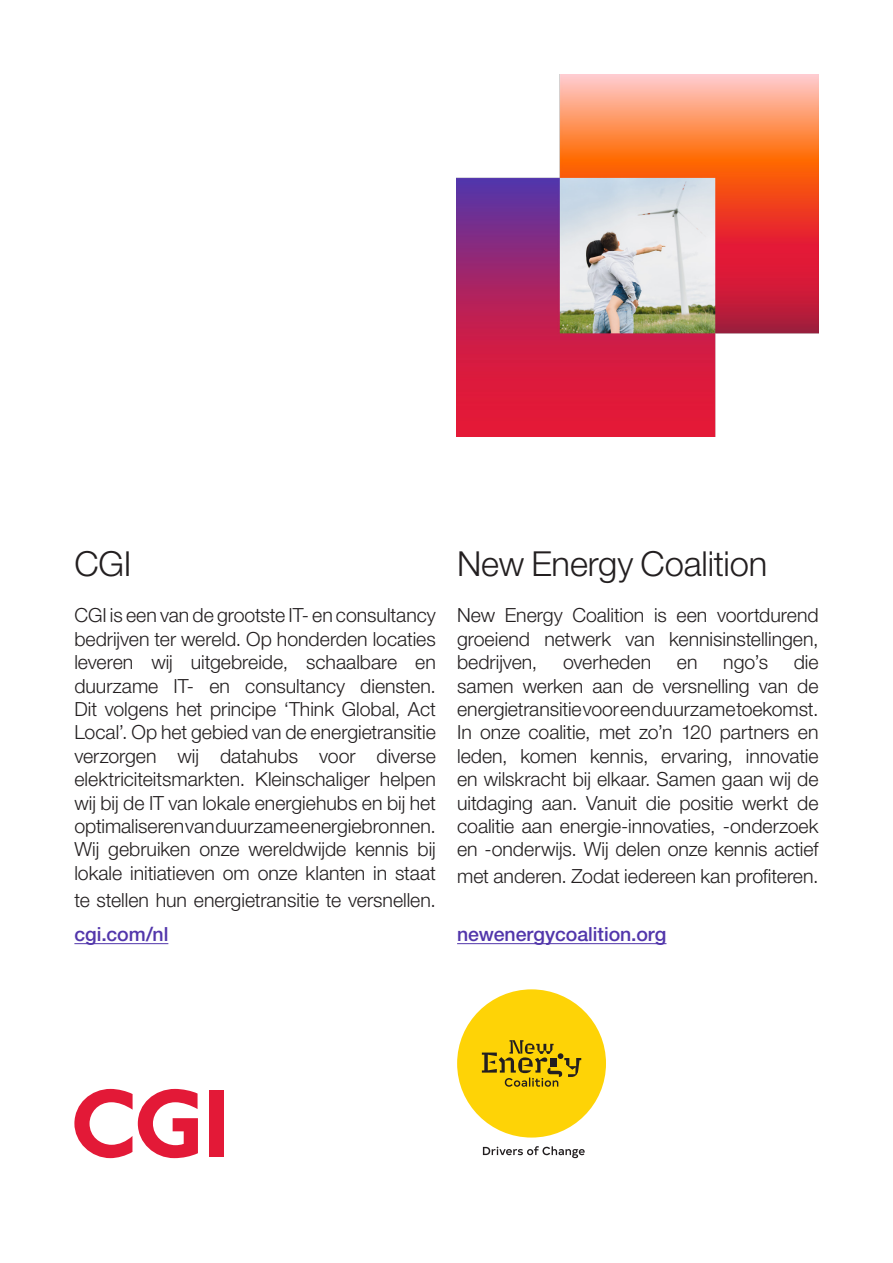
<style>
.page{position:relative;width:893px;height:1263px;background:#fff}
.page>*{position:absolute;margin:0;border:0;box-sizing:border-box;transform-origin:0 0}
.Text_highlight{font:300 34.5px "Helvetica Neue LT Pro";letter-spacing:-.005em;color:#231f20}
.Text_intro{font:300 19.5px/23.4px "Helvetica Neue LT Pro";color:#231f20;text-align:justify}
.Text_intro-2{font:500 19.5px "Helvetica Neue LT Pro";color:#5236ab}
</style>
<div class="page">
<hr style="left:74px;top:943px;width:94px;height:1px;background:#5236ab">
<hr style="left:457px;top:943px;width:209px;height:1px;background:#5236ab">
<svg style="left:74px;top:1089px;width:124px;height:69px"></svg>
<div style="left:209px;top:1090px;width:14px;height:67px;background:#e31937"></div>
<img style="left:457px;top:74px;width:362px;height:362px">
<div style="left:457px;top:989px;width:149px;height:148px;background:#fed306;border-radius:50%"></div>
<svg style="left:482px;top:1040px;width:99px;height:47px"></svg>
<div style="left:550px;top:1058px;width:7px;height:8px;background:#231f20"></div>
<svg style="left:483px;top:1146px;width:102px;height:12px"></svg>
<p class="Text_highlight" style="left:74px;top:543px;width:59px">CGI</p>
<p class="Text_intro" style="left:74px;top:603px;width:363px">CGI is een van de grootste IT- en consultancy bedrijven ter wereld. Op honderden locaties leveren wij uitgebreide, schaalbare en duurzame IT- en consultancy diensten.<br>Dit volgens het principe ‘Think Global, Act Local’. Op het gebied van de energietransitie verzorgen wij datahubs voor diverse elektriciteitsmarkten. Kleinschaliger helpen wij bij de IT van lokale energiehubs en bij het optimaliseren van duurzame energiebronnen.<br>Wij gebruiken onze wereldwijde kennis bij lokale initiatieven om onze klanten in staat</p>
<p class="Text_intro" style="left:74px;top:888px;width:363px">te stellen hun energietransitie te versnellen.</p>
<p class="Text_intro-2" style="left:74px;top:922px;width:95px">cgi.com/nl</p>
<p class="Text_highlight" style="left:457px;top:543px;width:312px">New Energy Coalition</p>
<p class="Text_intro" style="left:457px;top:603px;width:363px">New Energy Coalition is een voortdurend groeiend netwerk van kennisinstellingen, bedrijven,</p>
<p class="Text_intro" style="left:457px;top:650px;width:363px;text-indent:337px">die samen werken aan de versnelling van de energietransitie voor een duurzame toekomst.<br>In onze coalitie, met zo’n 120 partners en leden, komen kennis, ervaring, innovatie en wilskracht bij elkaar. Samen gaan wij de uitdaging aan. Vanuit die positie werkt de coalitie aan energie-innovaties, -onderzoek en -onderwijs. Wij delen onze kennis actief</p>
<p class="Text_intro" style="left:457px;top:864px;width:363px">met anderen. Zodat iedereen kan profiteren.</p>
<p class="Text_intro-2" style="left:457px;top:922px;width:211px">newenergycoalition.org</p>
<p class="Text_intro" style="left:563px;top:650px;width:90px">overheden</p>
<p class="Text_intro" style="left:677px;top:650px;width:22px">en</p>
<p class="Text_intro" style="left:723px;top:650px;width:46px">ngo’s</p>
</div>
